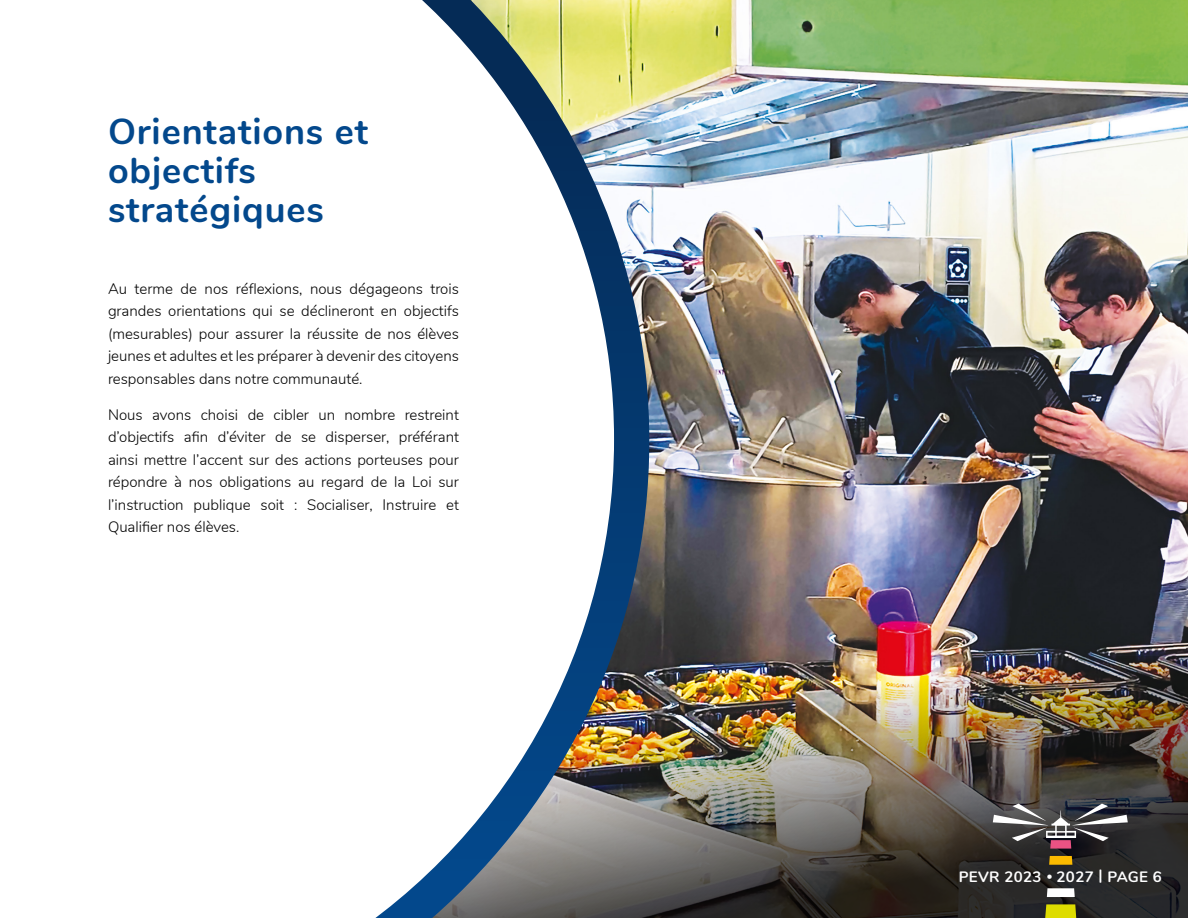
<style>
.page{position:relative;width:1188px;height:918px;background:#fff}
.page>*{position:absolute;margin:0;border:0;box-sizing:border-box;transform-origin:0 0}
.t1{font:700 36px/39px "Nunito";letter-spacing:.025em;color:#03488c}
.t2{font:300 15px/22.5px "Nunito";color:#000;text-align:justify}
.t3{font:700 15px "Nunito";letter-spacing:.025em;color:#fff}
.s1{font-size:12px}
</style>
<div class="page">
<img style="left:649px;top:0;width:539px;height:656px">
<img style="left:649px;top:656px;width:539px;height:262px">
<img style="left:614px;top:0;width:35px;height:918px">
<svg style="left:375px;top:0;width:239px;height:918px"></svg>
<svg style="left:1045px;top:904px;width:31px;height:14px"></svg>
<svg style="left:1049px;top:856px;width:23px;height:9px"></svg>
<svg style="left:1047px;top:888px;width:28px;height:9px"></svg>
<svg style="left:993px;top:804px;width:135px;height:45px;background:#5b575b"></svg>
<h1 class="t1" style="left:108px;top:110px;width:262px">Orientations et objectifs stratégiques</h1>
<p class="t2" style="left:108px;top:277px;width:353px">Au terme de nos réflexions, nous dégageons trois grandes orientations qui se déclineront en objectifs (mesurables) pour assurer la réussite de nos élèves jeunes et adultes et les préparer à devenir des citoyens responsables dans notre communauté.</p>
<p class="t2" style="left:108px;top:403px;width:353px">Nous avons choisi de cibler un nombre restreint d’objectifs afin d’éviter de se disperser, préférant ainsi mettre l’accent sur des actions porteuses pour répondre à nos obligations au regard de la Loi sur l’instruction publique soit : Socialiser, Instruire et Qualifier nos élèves.</p>
<p class="t3" style="left:959px;top:865px;width:205px">PEVR 2023 <span class="s1">•</span> 2027 | PAGE 6</p>
</div>
